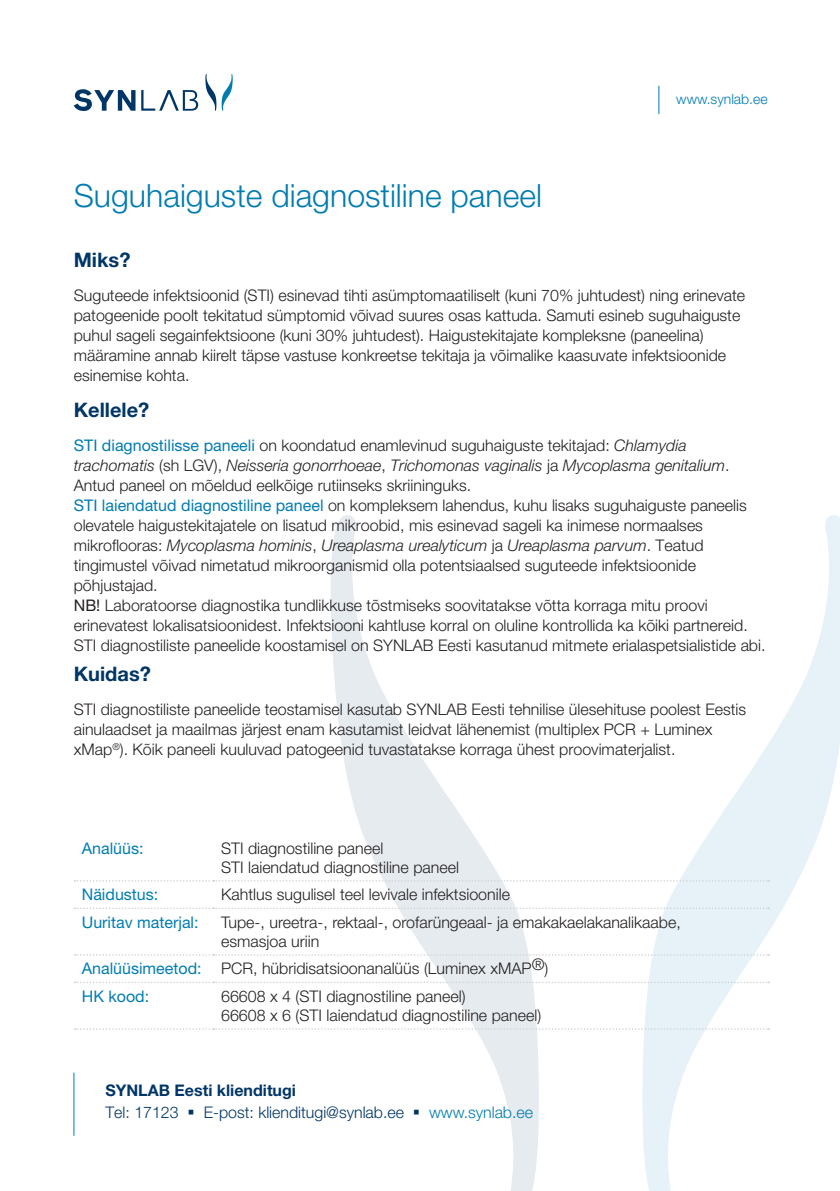
<style>
.page{position:relative;width:840px;height:1191px;background:#fff}
.page>*{position:absolute;margin:0;border:0;box-sizing:border-box;transform-origin:0 0}
.t1{font:300 32px "Helvetica Neue LT Std";color:#007cb1}
.t2{font:700 20px "Helvetica Neue LT Std";color:#003667}
.t3{font:300 16px/20px "Helvetica Neue LT Std";color:#231f20}
.t4{font:300 16px/22px "Helvetica Neue LT Std";color:#003667}
.t5{font:16px "Helvetica Neue LT Std";color:#007cb1}
.t6{font:300 14px "Helvetica Neue LT Std";color:#007cb1}
.s1{font-weight:400;color:#007cb1}
.s2{font-style:italic}
.s3{font-weight:400}
.s4{font-weight:700}
.s5{color:#007cb1}
</style>
<div class="page">
<svg style="left:331px;top:515px;width:208px;height:676px"></svg>
<svg style="left:641px;top:515px;width:198px;height:676px"></svg>
<hr style="left:73px;top:1072px;width:1px;height:63px;background:#007cb1">
<svg style="left:658px;top:86px;width:1px;height:28px"></svg>
<svg style="left:205px;top:74px;width:27px;height:37px"></svg>
<svg style="left:74px;top:89px;width:61px;height:22px"></svg>
<svg style="left:141px;top:90px;width:57px;height:21px"></svg>
<svg style="left:74px;top:880px;width:694px;height:1px"></svg>
<svg style="left:74px;top:907px;width:694px;height:2px"></svg>
<svg style="left:74px;top:954px;width:694px;height:1px"></svg>
<svg style="left:74px;top:981px;width:694px;height:2px"></svg>
<svg style="left:74px;top:1028px;width:694px;height:1px"></svg>
<h1 class="t1" style="left:74px;top:176px;width:469px">Suguhaiguste diagnostiline paneel</h1>
<p class="t6" style="left:676px;top:90px;width:93px">www.synlab.ee</p>
<p class="t2" style="left:74px;top:247px;width:58px">Miks?</p>
<p class="t3" style="left:74px;top:285px;width:672px">Suguteede infektsioonid (STI) esinevad tihti asümptomaatiliselt (kuni 70% juhtudest) ning erinevate patogeenide poolt tekitatud sümptomid võivad suures osas kattuda. Samuti esineb suguhaiguste puhul sageli segainfektsioone (kuni 30% juhtudest). Haigustekitajate kompleksne (paneelina) määramine annab kiirelt täpse vastuse konkreetse tekitaja ja võimalike kaasuvate infektsioonide esinemise kohta.</p>
<p class="t2" style="left:74px;top:397px;width:77px">Kellele?</p>
<p class="t3" style="left:74px;top:435px;width:693px"><span class="s1">STI diagnostilisse paneeli</span> on koondatud enamlevinud suguhaiguste tekitajad: <span class="s2">Chlamydia trachomatis</span> (sh LGV), <span class="s2">Neisseria gonorrhoeae</span>, <span class="s2">Trichomonas vaginalis</span> ja <span class="s2">Mycoplasma genitalium</span>.<br>Antud paneel on mõeldud eelkõige rutiinseks skriininguks.<br><span class="s1">STI laiendatud diagnostiline paneel</span> on kompleksem lahendus, kuhu lisaks suguhaiguste paneelis olevatele haigustekitajatele on lisatud mikroobid, mis esinevad sageli ka inimese normaalses mikroflooras: <span class="s2">Mycoplasma hominis</span>, <span class="s2">Ureaplasma urealyticum</span> ja <span class="s2">Ureaplasma parvum</span>. Teatud tingimustel võivad nimetatud mikroorganismid olla potentsiaalsed suguteede infektsioonide põhjustajad.<br><span class="s3">NB!</span> Laboratoorse diagnostika tundlikkuse tõstmiseks soovitatakse võtta korraga mitu proovi erinevatest lokalisatsioonidest. Infektsiooni kahtluse korral on oluline kontrollida ka kõiki partnereid.<br>STI diagnostiliste paneelide koostamisel on SYNLAB Eesti kasutanud mitmete erialaspetsialistide abi.</p>
<p class="t2" style="left:74px;top:661px;width:79px">Kuidas?</p>
<p class="t3" style="left:74px;top:699px;width:673px">STI diagnostiliste paneelide teostamisel kasutab SYNLAB Eesti tehnilise ülesehituse poolest Eestis ainulaadset ja maailmas järjest enam kasutamist leidvat lähenemist (multiplex PCR + Luminex xMap<sup>®</sup>). Kõik paneeli kuuluvad patogeenid tuvastatakse korraga ühest proovimaterjalist.</p>
<p class="t5" style="left:82px;top:838px;width:63px">Analüüs:</p>
<p class="t3" style="left:221px;top:838px;width:239px;line-height:19.2px">STI diagnostiline paneel<br>STI laiendatud diagnostiline paneel</p>
<p class="t5" style="left:82px;top:885px;width:78px">Näidustus:</p>
<p class="t3" style="left:221px;top:884px;width:290px">Kahtlus sugulisel teel levivale infektsioonile</p>
<p class="t5" style="left:82px;top:912px;width:118px">Uuritav materjal:</p>
<p class="t3" style="left:221px;top:912px;width:461px;line-height:19.2px">Tupe-, ureetra-, rektaal-, orofarüngeaal- ja emakakaelakanalikaabe, esmasjoa uriin</p>
<p class="t3" style="left:82px;top:954px;width:468px;line-height:27.4px"><span class="s1">Analüüsimeetod:</span> PCR, hübridisatsioonanalüüs (Luminex xMAP®)<br><span class="s1">HK kood:</span></p>
<p class="t3" style="left:221px;top:986px;width:321px;line-height:19.2px">66608 x 4 (STI diagnostiline paneel)<br>66608 x 6 (STI laiendatud diagnostiline paneel)</p>
<p class="t4" style="left:105px;top:1078px;width:429px"><span class="s4">SYNLAB Eesti klienditugi<br></span>Tel: 17123 ▪ E-post: klienditugi@synlab.ee ▪ <span class="s5">www.synlab.ee</span></p>
</div>
